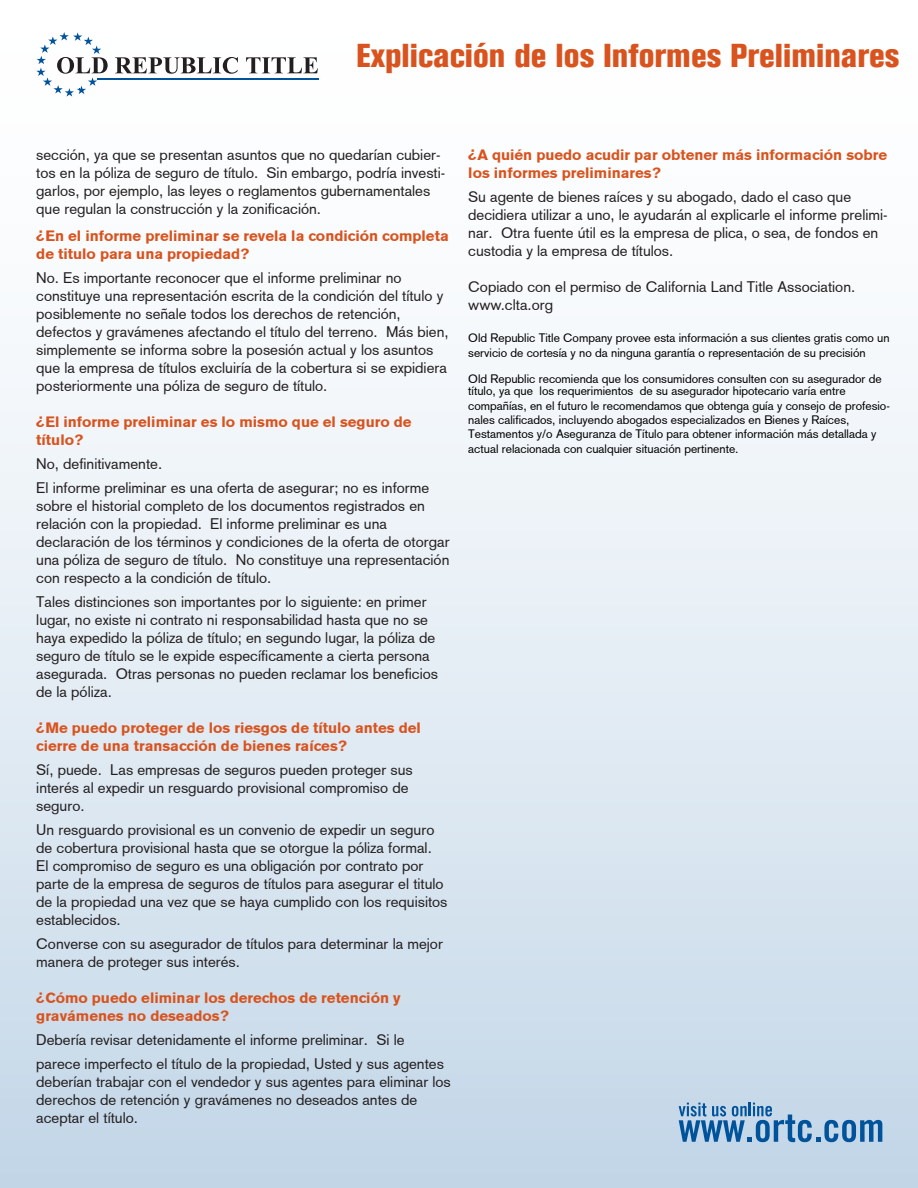
<style>
.page{position:relative;width:918px;height:1188px;background:#fff}
.page>*{position:absolute;margin:0;border:0;box-sizing:border-box;transform-origin:0 0}
.t1{font:800 condensed 33px "Akzidenz Grotesk BE";color:#d9531e}
.t2{font:15px/18px "Akzidenz Grotesk";color:#231f20}
.t3{font:700 15px/18px "Akzidenz Grotesk BE";color:#d9531e}
.t4{font:12px/14.4px "Akzidenz Grotesk";color:#000}
</style>
<div class="page">
<div style="left:0;top:0;width:918px;height:1188px;background:linear-gradient(to bottom,#fff,#c6d9e9)"></div>
<svg style="left:679px;top:1103px;width:203px;height:39px;background:#82abce"></svg>
<hr style="left:97px;top:78px;width:222px;height:1px;background:#00539b">
<svg style="left:115px;top:57px;width:123px;height:17px"></svg>
<svg style="left:246px;top:57px;width:72px;height:16px"></svg>
<svg style="left:36px;top:32px;width:72px;height:65px"></svg>
<h1 class="t1" style="left:356px;top:37px;width:545px">Explicación de los Informes Preliminares</h1>
<p class="t2" style="left:36px;top:146px;width:410px">sección, ya que se presentan asuntos que no quedarían cubier&shy;tos en la póliza de seguro de título. Sin embargo, podría investi&shy;garlos, por ejemplo, las leyes o reglamentos gubernamentales que regulan la construcción y la zonificación.</p>
<p class="t3" style="left:36px;top:227px;width:414px">¿En el informe preliminar se revela la condición completa de titulo para una propiedad?</p>
<p class="t2" style="left:36px;top:269px;width:414px">No. Es importante reconocer que el informe preliminar no constituye una representación escrita de la condición del título y posiblemente no señale todos los derechos de retención, defectos y gravámenes afectando el título del terreno. Más bien, simplemente se informa sobre la posesión actual y los asuntos que la empresa de títulos excluiría de la cobertura si se expidiera posteriormente una póliza de seguro de título.</p>
<p class="t3" style="left:36px;top:413px;width:377px">¿El informe preliminar es lo mismo que el seguro de título?</p>
<p class="t2" style="left:36px;top:452px;width:395px;line-height:24px">No, definitivamente.<br>El informe preliminar es una oferta de asegurar; no es informe</p>
<p class="t2" style="left:36px;top:497px;width:415px">sobre el historial completo de los documentos registrados en relación con la propiedad. El informe preliminar es una declaración de los términos y condiciones de la oferta de otorgar una póliza de seguro de título. No constituye una representación con respecto a la condición de título.</p>
<p class="t2" style="left:36px;top:593px;width:403px">Tales distinciones son importantes por lo siguiente: en primer lugar, no existe ni contrato ni responsabilidad hasta que no se haya expedido la póliza de título; en segundo lugar, la póliza de seguro de título se le expide específicamente a cierta persona asegurada. Otras personas no pueden reclamar los beneficios de la póliza.</p>
<p class="t3" style="left:36px;top:719px;width:386px">¿Me puedo proteger de los riesgos de título antes del cierre de una transacción de bienes raíces?</p>
<p class="t2" style="left:36px;top:761px;width:378px">Sí, puede. Las empresas de seguros pueden proteger sus interés al expedir un resguardo provisional compromiso de seguro.</p>
<p class="t2" style="left:36px;top:821px;width:413px">Un resguardo provisional es un convenio de expedir un seguro de cobertura provisional hasta que se otorgue la póliza formal.<br>El compromiso de seguro es una obligación por contrato por parte de la empresa de seguros de títulos para asegurar el titulo de la propiedad una vez que se haya cumplido con los requisitos establecidos.</p>
<p class="t2" style="left:36px;top:935px;width:408px">Converse con su asegurador de títulos para determinar la mejor manera de proteger sus interés.</p>
<p class="t3" style="left:36px;top:989px;width:366px">¿Cómo puedo eliminar los derechos de retención y gravámenes no deseados?</p>
<p class="t2" style="left:36px;top:1028px;width:409px;line-height:24px">Debería revisar detenidamente el informe preliminar. Si le parece imperfecto el título de la propiedad, Usted y sus agentes</p>
<p class="t2" style="left:36px;top:1073px;width:416px">deberían trabajar con el vendedor y sus agentes para eliminar los derechos de retención y gravámenes no deseados antes de aceptar el título.</p>
<p class="t3" style="left:468px;top:146px;width:421px">¿A quién puedo acudir par obtener más información sobre los informes preliminares?</p>
<p class="t2" style="left:468px;top:188px;width:421px">Su agente de bienes raíces y su abogado, dado el caso que decidiera utilizar a uno, le ayudarán al explicarle el informe prelimi&shy;nar. Otra fuente útil es la empresa de plica, o sea, de fondos en custodia y la empresa de títulos.</p>
<p class="t2" style="left:468px;top:278px;width:389px">Copiado con el permiso de California Land Title Association. www.clta.org</p>
<p class="t4" style="left:468px;top:331px;width:423px">Old Republic Title Company provee esta información a sus clientes gratis como un servicio de cortesía y no da ninguna garantía o representación de su precisión</p>
<p class="t4" style="left:468px;top:373px;width:415px;line-height:12px">Old Republic recomienda que los consumidores consulten con su asegurador de título, ya que los requerimientos de su asegurador hipotecario varía entre</p>
<p class="t4" style="left:468px;top:398px;width:423px">compañías, en el futuro le recomendamos que obtenga guía y consejo de profesio&shy;nales calificados, incluyendo abogados especializados en Bienes y Raíces, Testamentos y/o Aseguranza de Título para obtener información más detallada y actual relacionada con cualquier situación pertinente.</p>
</div>
